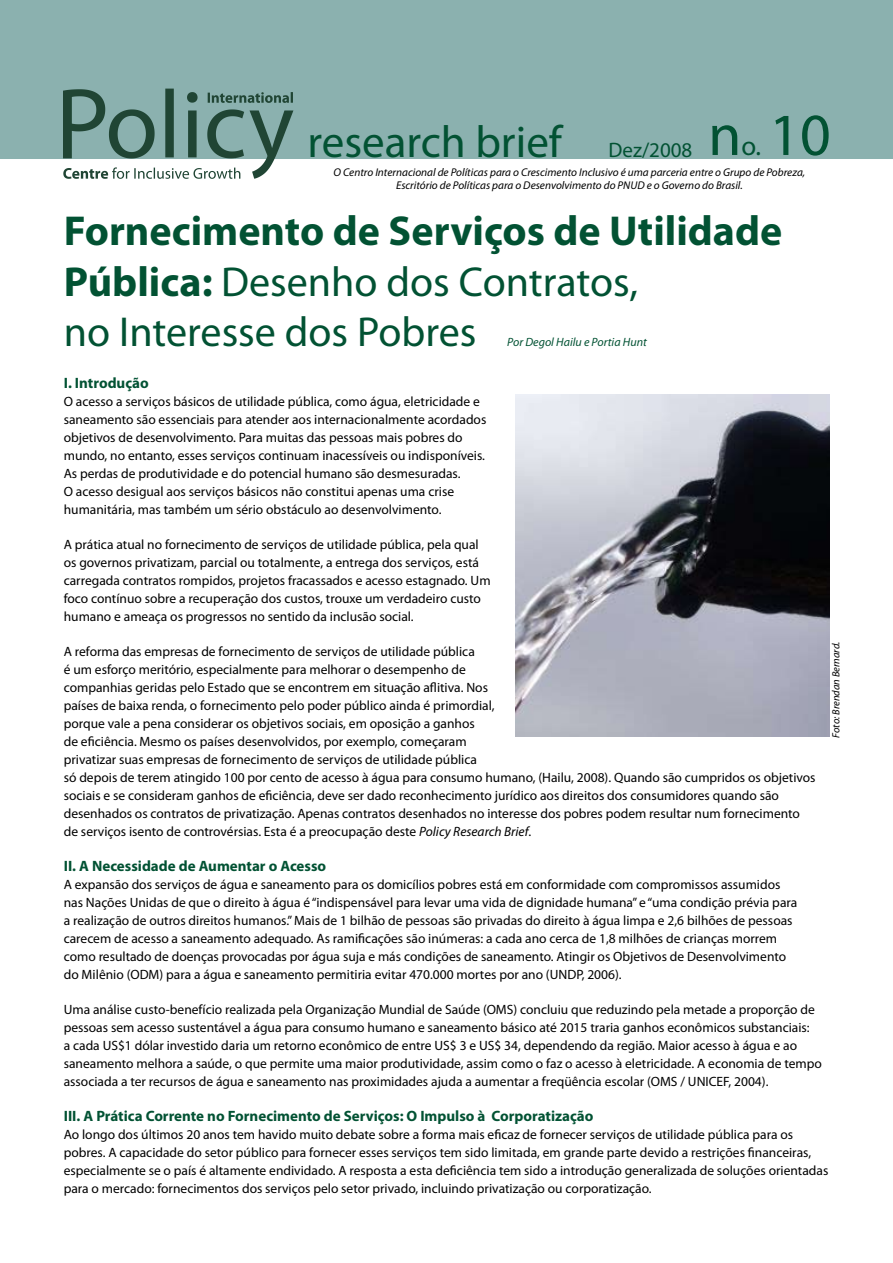
<style>
.page{position:relative;width:893px;height:1263px;background:#fff}
.page>*{position:absolute;margin:0;border:0;box-sizing:border-box;transform-origin:0 0}
.t1{font:60px "Myriad Pro";color:#025233}
.t2{font:45px "Myriad Pro";color:#025233}
.t3{font:700 42px/50.4px "Myriad Pro";color:#025233}
.t4{font:27px "Myriad Pro";color:#025233}
.t5{font:700 15px "Myriad Pro";color:#025233}
.t6{font:13.5px/18px "Myriad Pro";color:#000}
.t7{font:italic 12px "Myriad Pro";color:#025233}
.t8{font:italic 11.25px/13.5px "Myriad Pro";color:#000;text-align:center}
.t9{font:italic 10.5px "Myriad Pro";color:#000}
.s1{font-size:21px}
.s2{font-weight:400}
.s3{font-style:italic}
</style>
<div class="page">
<div style="left:0;top:0;width:893px;height:159px;background:#8bb1af"></div>
<img style="left:515px;top:394px;width:314px;height:343px">
<svg style="left:63px;top:89px;width:230px;height:90px"></svg>
<h1 class="t1" style="left:769px;top:102px;width:63px">10</h1>
<p class="t8" style="left:334px;top:165px;width:473px">O Centro Internacional de Políticas para o Crescimento Inclusivo é uma parceria entre o Grupo de Pobreza,<br>Escritório de Políticas para o Desenvolvimento do PNUD e o Governo do Brasil.</p>
<h2 class="t2" style="left:308px;top:117px;width:386px">research brief <span class="s1">Dez/2008</span></h2>
<h1 class="t1" style="left:708px;top:102px;width:35px">n</h1>
<h3 class="t4" style="left:741px;top:131px;width:21px">o.</h3>
<h3 class="t3" style="left:64px;top:207px;width:720px">Fornecimento de Serviços de Utilidade<br>Pública: <span class="s2">Desenho dos Contratos,<br>no Interesse dos Pobres</span></h3>
<p class="t5" style="left:64px;top:374px;width:87px">I. Introdução</p>
<p class="t6" style="left:64px;top:393px;width:424px">O acesso a serviços básicos de utilidade pública, como água, eletricidade e saneamento são essenciais para atender aos internacionalmente acordados objetivos de desenvolvimento. Para muitas das pessoas mais pobres do mundo, no entanto, esses serviços continuam inacessíveis ou indisponíveis.<br>As perdas de produtividade e do potencial humano são desmesuradas.<br>O acesso desigual aos serviços básicos não constitui apenas uma crise humanitária, mas também um sério obstáculo ao desenvolvimento.</p>
<p class="t6" style="left:64px;top:536px;width:428px">A prática atual no fornecimento de serviços de utilidade pública, pela qual os governos privatizam, parcial ou totalmente, a entrega dos serviços, está carregada contratos rompidos, projetos fracassados e acesso estagnado. Um foco contínuo sobre a recuperação dos custos, trouxe um verdadeiro custo humano e ameaça os progressos no sentido da inclusão social.</p>
<p class="t6" style="left:64px;top:643px;width:753px">A reforma das empresas de fornecimento de serviços de utilidade pública<br>é um esforço meritório, especialmente para melhorar o desempenho de<br>companhias geridas pelo Estado que se encontrem em situação aflitiva. Nos<br>países de baixa renda, o fornecimento pelo poder público ainda é primordial,<br>porque vale a pena considerar os objetivos sociais, em oposição a ganhos<br>de eficiência. Mesmo os países desenvolvidos, por exemplo, começaram<br>privatizar suas empresas de fornecimento de serviços de utilidade pública<br>só depois de terem atingido 100 por cento de acesso à água para consumo humano, (Hailu, 2008). Quando são cumpridos os objetivos sociais e se consideram ganhos de eficiência, deve ser dado reconhecimento jurídico aos direitos dos consumidores quando são desenhados os contratos de privatização. Apenas contratos desenhados no interesse dos pobres podem resultar num fornecimento de serviços isento de controvérsias. Esta é a preocupação deste <span class="s3">Policy Research Brief</span>.</p>
<p class="t5" style="left:64px;top:857px;width:264px">II. A Necessidade de Aumentar o Acesso</p>
<p class="t6" style="left:64px;top:876px;width:735px">A expansão dos serviços de água e saneamento para os domicílios pobres está em conformidade com compromissos assumidos nas Nações Unidas de que o direito à água é “indispensável para levar uma vida de dignidade humana” e “uma condição prévia para a realização de outros direitos humanos.” Mais de 1 bilhão de pessoas são privadas do direito à água limpa e 2,6 bilhões de pessoas carecem de acesso a saneamento adequado. As ramificações são inúmeras: a cada ano cerca de 1,8 milhões de crianças morrem como resultado de doenças provocadas por água suja e más condições de saneamento. Atingir os Objetivos de Desenvolvimento do Milênio (ODM) para a água e saneamento permitiria evitar 470.000 mortes por ano (UNDP, 2006).</p>
<p class="t6" style="left:64px;top:1001px;width:760px">Uma análise custo-benefício realizada pela Organização Mundial de Saúde (OMS) concluiu que reduzindo pela metade a proporção de pessoas sem acesso sustentável a água para consumo humano e saneamento básico até 2015 traria ganhos econômicos substanciais:<br>a cada US$1 dólar investido daria um retorno econômico de entre US$ 3 e US$ 34, dependendo da região. Maior acesso à água e ao saneamento melhora a saúde, o que permite uma maior produtividade, assim como o faz o acesso à eletricidade. A economia de tempo associada a ter recursos de água e saneamento nas proximidades ajuda a aumentar a freqüência escolar (OMS / UNICEF, 2004).</p>
<p class="t5" style="left:64px;top:1107px;width:531px">III. A Prática Corrente no Fornecimento de Serviços: O Impulso à Corporatização</p>
<p class="t6" style="left:64px;top:1126px;width:766px">Ao longo dos últimos 20 anos tem havido muito debate sobre a forma mais eficaz de fornecer serviços de utilidade pública para os pobres. A capacidade do setor público para fornecer esses serviços tem sido limitada, em grande parte devido a restrições financeiras, especialmente se o país é altamente endividado. A resposta a esta deficiência tem sido a introdução generalizada de soluções orientadas para o mercado: fornecimentos dos serviços pelo setor privado, incluindo privatização ou corporatização.</p>
<p class="t7" style="left:507px;top:336px;width:141px">Por Degol Hailu e Portia Hunt</p>
<p class="t9" style="left:830px;top:738px;width:97px;rotate:-90deg">Foto: Brendan Bernard.</p>
</div>
